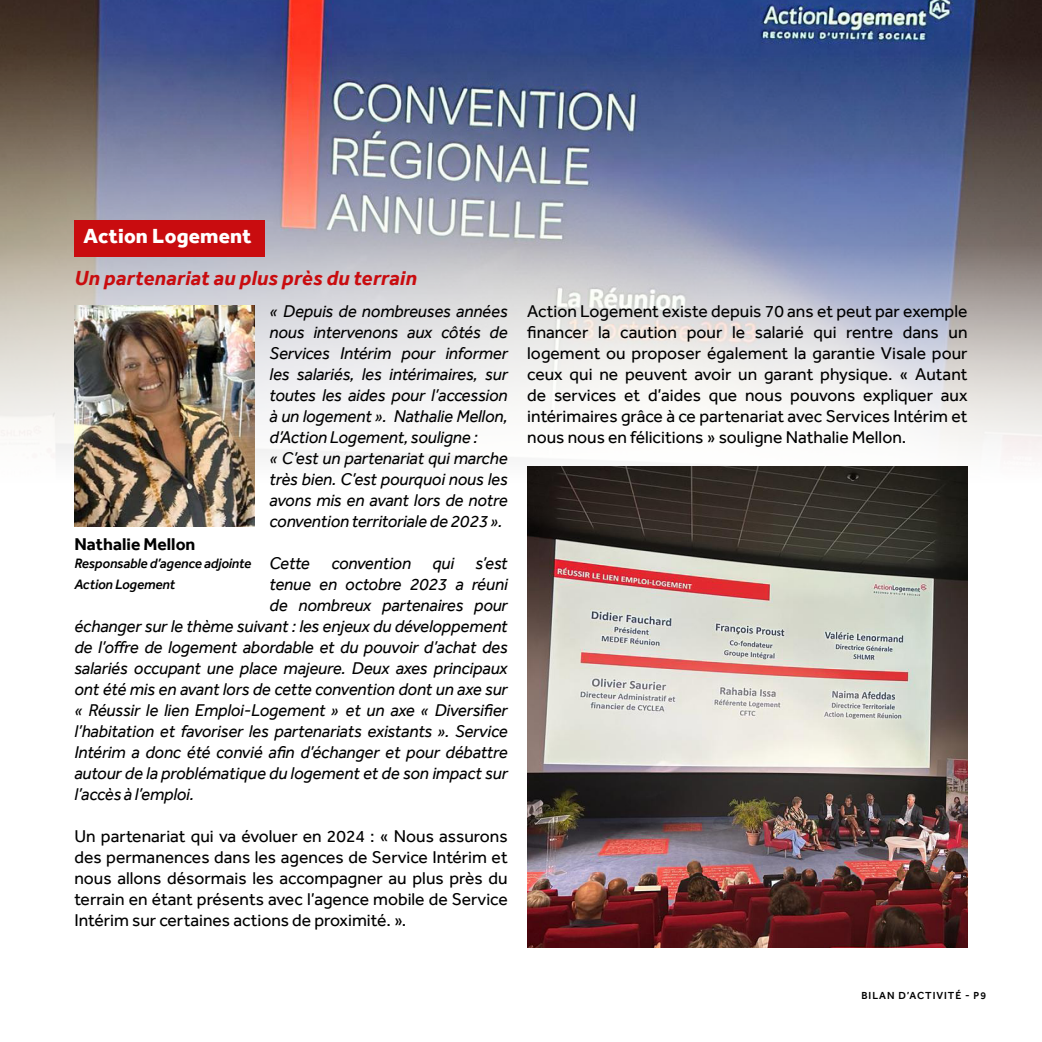
<style>
.page{position:relative;width:1042px;height:1042px;background:#fff}
.page>*{position:absolute;margin:0;border:0;box-sizing:border-box;transform-origin:0 0}
.t1{font:italic 700 21px "Effra";letter-spacing:.01em;color:#c90c0f}
.t2{font:800 21px "Effra";letter-spacing:.01em;color:#fff}
.t3{font:italic 17.5px/21px "Effra";letter-spacing:-.01em;color:#000}
.t4{font:17.5px/21px "Effra";color:#000;text-align:justify}
.t5{font:700 17.5px "Effra";color:#000}
.t6{font:italic 500 14px/21px "Effra";letter-spacing:-.01em;color:#000}
.t7{font:500 10.5px "Effra";letter-spacing:.09em;color:#000}
</style>
<div class="page">
<img style="left:0;top:0;width:1042px;height:560px">
<div style="left:74px;top:220px;width:191px;height:36px;background:#c90c0f"></div>
<img style="left:527px;top:466px;width:440px;height:481px">
<img style="left:74px;top:305px;width:181px;height:222px">
<p class="t2" style="left:84px;top:224px;width:169px">Action Logement</p>
<p class="t1" style="left:74px;top:265px;width:344px">Un partenariat au plus près du terrain</p>
<p class="t3" style="left:270px;top:300px;width:240px">« Depuis de nombreuses années nous intervenons aux côtés de<br>Services Intérim pour informer les salariés, les intérimaires, sur toutes les aides pour l’accession à un logement ». Nathalie Mellon, d’Action Logement, souligne :<br>« C’est un partenariat qui marche très bien. C’est pourquoi nous les avons mis en avant lors de notre convention territoriale de 2023 ».</p>
<p class="t3" style="left:270px;top:552px;width:240px">Cette convention qui s’est</p>
<p class="t3" style="left:270px;top:573px;width:240px">tenue en octobre 2023 a réuni</p>
<p class="t3" style="left:270px;top:594px;width:240px">de nombreux partenaires pour</p>
<p class="t3" style="left:74px;top:615px;width:435px">échanger sur le thème suivant : les enjeux du développement</p>
<p class="t3" style="left:74px;top:636px;width:435px">de l’offre de logement abordable et du pouvoir d’achat des</p>
<p class="t3" style="left:74px;top:657px;width:435px">salariés occupant une place majeure. Deux axes principaux</p>
<p class="t3" style="left:74px;top:678px;width:435px">ont été mis en avant lors de cette convention dont un axe sur</p>
<p class="t3" style="left:74px;top:699px;width:435px">« Réussir le lien Emploi-Logement » et un axe « Diversifier</p>
<p class="t3" style="left:74px;top:720px;width:435px">l’habitation et favoriser les partenariats existants ». Service</p>
<p class="t3" style="left:74px;top:741px;width:435px">Intérim a donc été convié afin d’échanger et pour débattre</p>
<p class="t3" style="left:74px;top:762px;width:435px">autour de la problématique du logement et de son impact sur</p>
<p class="t3" style="left:74px;top:783px;width:121px">l’accès à l’emploi.</p>
<p class="t4" style="left:74px;top:825px;width:435px">Un partenariat qui va évoluer en 2024 : « Nous assurons des permanences dans les agences de Service Intérim et nous allons désormais les accompagner au plus près du terrain en étant présents avec l’agence mobile de Service Intérim sur certaines actions de proximité. ».</p>
<p class="t5" style="left:74px;top:534px;width:122px">Nathalie Mellon</p>
<p class="t6" style="left:74px;top:552px;width:178px">Responsable d’agence adjointe<br>Action Logement</p>
<p class="t4" style="left:527px;top:300px;width:442px">Action Logement existe depuis 70 ans et peut par exemple financer la caution pour le salarié qui rentre dans un logement ou proposer également la garantie Visale pour ceux qui ne peuvent avoir un garant physique. « Autant de services et d’aides que nous pouvons expliquer aux intérimaires grâce à ce partenariat avec Services Intérim et nous nous en félicitions » souligne Nathalie Mellon.</p>
<p class="t7" style="left:861px;top:989px;width:126px">BILAN D’ACTIVITÉ - P9</p>
</div>
